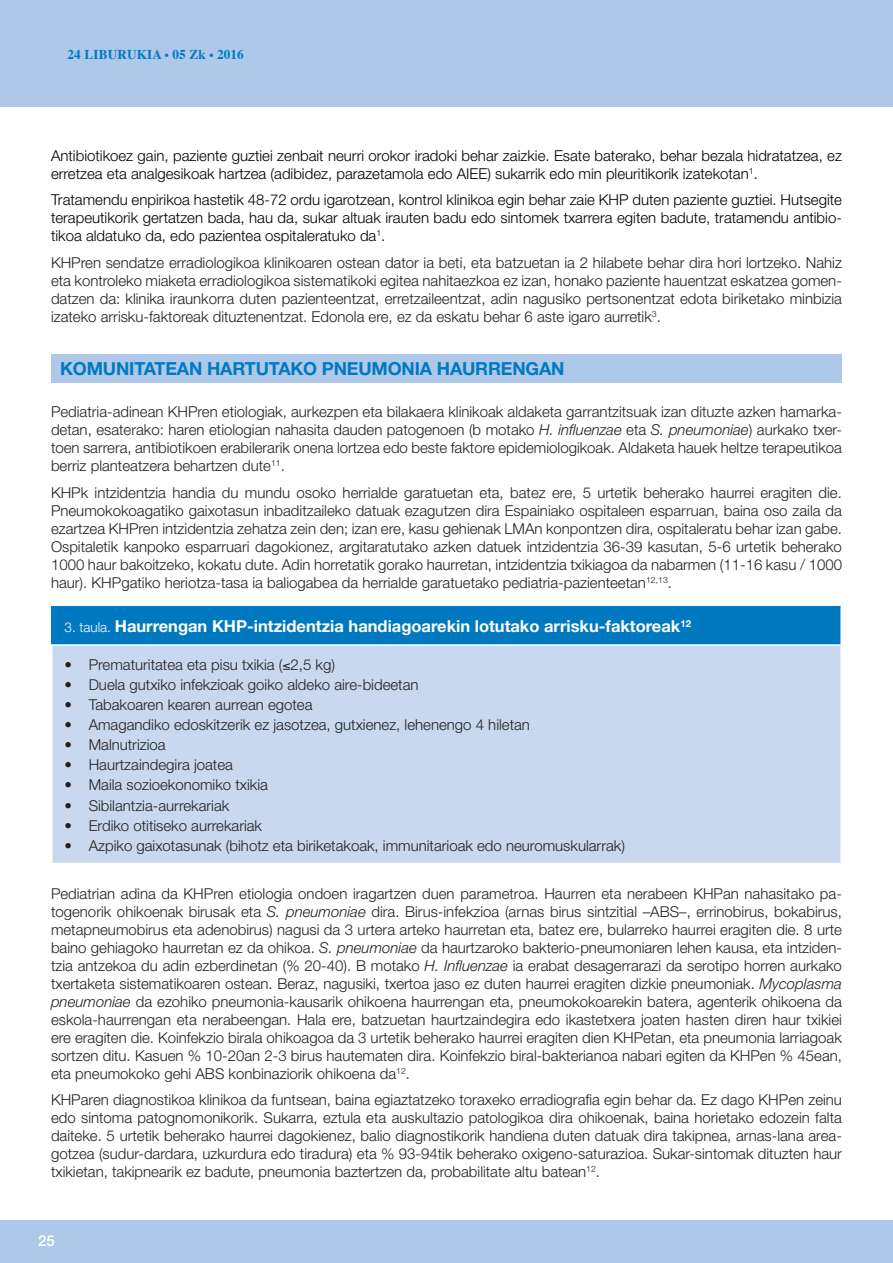
<style>
.page{position:relative;width:893px;height:1263px;background:#fff}
.page>*{position:absolute;margin:0;border:0;box-sizing:border-box;transform-origin:0 0}
.t1{font:700 18px "Helvetica Neue LT Std";letter-spacing:-.01em;color:#0079c1}
.t2{font:700 16.5px "Helvetica Neue";color:#fff}
.t3{font:300 15px/18px "Helvetica Neue";color:#231f20;text-align:justify}
.t4{font:300 15px/18px "Helvetica Neue";color:#000}
.t5{font:500 15px "Helvetica Neue";color:#fff}
.t6{font:700 13.5px "Times";letter-spacing:.01em;color:#0079c1}
.s1{font-size:12px}
.s2{font-style:italic}
.s3{font-weight:300;font-size:13.5px}
</style>
<div class="page">
<div style="left:0;top:0;width:893px;height:106px;background:#adc8e9"></div>
<div style="left:0;top:1220px;width:893px;height:43px;background:#adc8e9"></div>
<div style="left:51px;top:354px;width:791px;height:28px;background:#adc8e9"></div>
<div style="left:52px;top:607px;width:789px;height:38px;background:#0079c1"></div>
<div style="left:52px;top:645px;width:789px;height:218px;background:#c7d8ef"></div>
<hr style="left:840px;top:607px;width:2px;height:37px;background:#fff">
<hr style="left:51px;top:646px;width:2px;height:217px;background:#fff">
<hr style="left:51px;top:644px;width:791px;height:2px;background:#fff">
<hr style="left:840px;top:646px;width:2px;height:217px;background:#fff">
<p class="t6" style="left:68px;top:42px;width:178px">24 LIBURUKIA <span class="s1">•</span> 05 Zk <span class="s1">•</span> 2016</p>
<p class="t4" style="left:51px;top:146px;width:792px">Antibiotikoez gain, paziente guztiei zenbait neurri orokor iradoki behar zaizkie. Esate baterako, behar bezala hidratatzea, ez erretzea eta analgesikoak hartzea (adibidez, parazetamola edo AIEE) sukarrik edo min pleuritikorik izatekotan<sup>1</sup>.</p>
<p class="t4" style="left:51px;top:190px;width:792px;text-align:justify">Tratamendu enpirikoa hastetik 48-72 ordu igarotzean, kontrol klinikoa egin behar zaie KHP duten paziente guztiei. Hutsegite terapeutikorik gertatzen bada, hau da, sukar altuak irauten badu edo sintomek txarrera egiten badute, tratamendu antibio&shy;tikoa aldatuko da, edo pazientea ospitaleratuko da<sup>1</sup>.</p>
<p class="t3" style="left:51px;top:253px;width:792px">KHPren sendatze erradiologikoa klinikoaren ostean dator ia beti, eta batzuetan ia 2 hilabete behar dira hori lortzeko. Nahiz eta kontroleko miaketa erradiologikoa sistematikoki egitea nahitaezkoa ez izan, honako paziente hauentzat eskatzea gomen&shy;datzen da: klinika iraunkorra duten pazienteentzat, erretzaileentzat, adin nagusiko pertsonentzat edota biriketako minbizia izateko arrisku-faktoreak dituztenentzat. Edonola ere, ez da eskatu behar 6 aste igaro aurretik<sup>3</sup>.</p>
<p class="t1" style="left:60px;top:357px;width:506px">KOMUNITATEAN HARTUTAKO PNEUMONIA HAURRENGAN</p>
<p class="t3" style="left:51px;top:403px;width:792px">Pediatria-adinean KHPren etiologiak, aurkezpen eta bilakaera klinikoak aldaketa garrantzitsuak izan dituzte azken hamarka&shy;detan, esaterako: haren etiologian nahasita dauden patogenoen (b motako <span class="s2">H. influenzae</span> eta <span class="s2">S. pneumoniae</span>) aurkako txer&shy;toen sarrera, antibiotikoen erabilerarik onena lortzea edo beste faktore epidemiologikoak. Aldaketa hauek heltze terapeutikoa berriz planteatzera behartzen dute<sup>11</sup>.</p>
<p class="t3" style="left:51px;top:483px;width:792px">KHPk intzidentzia handia du mundu osoko herrialde garatuetan eta, batez ere, 5 urtetik beherako haurrei eragiten die.<br>Pneumokokoagatiko gaixotasun inbaditzaileko datuak ezagutzen dira Espainiako ospitaleen esparruan, baina oso zaila da ezartzea KHPren intzidentzia zehatza zein den; izan ere, kasu gehienak LMAn konpontzen dira, ospitaleratu behar izan gabe.<br>Ospitaletik kanpoko esparruari dagokionez, argitaratutako azken datuek intzidentzia 36-39 kasutan, 5-6 urtetik beherako 1000 haur bakoitzeko, kokatu dute. Adin horretatik gorako haurretan, intzidentzia txikiagoa da nabarmen (11-16 kasu / 1000 haur). KHPgatiko heriotza-tasa ia baliogabea da herrialde garatuetako pediatria-pazienteetan<sup>12,13</sup>.</p>
<p class="t2" style="left:65px;top:616px;width:628px"><span class="s3">3. taula.</span> Haurrengan KHP-intzidentzia handiagoarekin lotutako arrisku-faktoreak<sup>12</sup></p>
<p class="t3" style="left:65px;top:655px;width:272px">• Prematuritatea eta pisu txikia (≤2,5 kg)</p>
<p class="t3" style="left:65px;top:675px;width:356px">• Duela gutxiko infekzioak goiko aldeko aire-bideetan</p>
<p class="t3" style="left:65px;top:695px;width:249px">• Tabakoaren kearen aurrean egotea</p>
<p class="t3" style="left:65px;top:715px;width:467px">• Amagandiko edoskitzerik ez jasotzea, gutxienez, lehenengo 4 hiletan</p>
<p class="t3" style="left:65px;top:735px;width:103px">• Malnutrizioa</p>
<p class="t3" style="left:65px;top:756px;width:170px">• Haurtzaindegira joatea</p>
<p class="t3" style="left:65px;top:776px;width:205px">• Maila sozioekonomiko txikia</p>
<p class="t3" style="left:65px;top:796px;width:166px">• Sibilantzia-aurrekariak</p>
<p class="t3" style="left:65px;top:816px;width:199px">• Erdiko otitiseko aurrekariak</p>
<p class="t3" style="left:65px;top:836px;width:562px">• Azpiko gaixotasunak (bihotz eta biriketakoak, immunitarioak edo neuromuskularrak)</p>
<p class="t3" style="left:51px;top:884px;width:792px">Pediatrian adina da KHPren etiologia ondoen iragartzen duen parametroa. Haurren eta nerabeen KHPan nahasitako pa&shy;togenorik ohikoenak birusak eta <span class="s2">S. pneumoniae</span> dira. Birus-infekzioa (arnas birus sintzitial –ABS–, errinobirus, bokabirus, metapneumobirus eta adenobirus) nagusi da 3 urtera arteko haurretan eta, batez ere, bularreko haurrei eragiten die. 8 urte baino gehiagoko haurretan ez da ohikoa. <span class="s2">S. pneumoniae</span> da haurtzaroko bakterio-pneumoniaren lehen kausa, eta intziden&shy;tzia antzekoa du adin ezberdinetan (% 20-40). B motako <span class="s2">H. Influenzae</span> ia erabat desagerrarazi da serotipo horren aurkako txertaketa sistematikoaren ostean. Beraz, nagusiki, txertoa jaso ez duten haurrei eragiten dizkie pneumoniak. <span class="s2">Mycoplasma pneumoniae</span> da ezohiko pneumonia-kausarik ohikoena haurrengan eta, pneumokokoarekin batera, agenterik ohikoena da eskola-haurrengan eta nerabeengan. Hala ere, batzuetan haurtzaindegira edo ikastetxera joaten hasten diren haur txikiei ere eragiten die. Koinfekzio birala ohikoagoa da 3 urtetik beherako haurrei eragiten dien KHPetan, eta pneumonia larriagoak sortzen ditu. Kasuen % 10-20an 2-3 birus hautematen dira. Koinfekzio biral-bakterianoa nabari egiten da KHPen % 45ean, eta pneumokoko gehi ABS konbinaziorik ohikoena da<sup>12</sup>.</p>
<p class="t3" style="left:51px;top:1090px;width:792px">KHParen diagnostikoa klinikoa da funtsean, baina egiaztatzeko toraxeko erradiografia egin behar da. Ez dago KHPen zeinu edo sintoma patognomonikorik. Sukarra, eztula eta auskultazio patologikoa dira ohikoenak, baina horietako edozein falta daiteke. 5 urtetik beherako haurrei dagokienez, balio diagnostikorik handiena duten datuak dira takipnea, arnas-lana area&shy;gotzea (sudur-dardara, uzkurdura edo tiradura) eta % 93-94tik beherako oxigeno-saturazioa. Sukar-sintomak dituzten haur txikietan, takipnearik ez badute, pneumonia baztertzen da, probabilitate altu batean<sup>12</sup>.</p>
<p class="t5" style="left:38px;top:1231px;width:18px">25</p>
</div>
